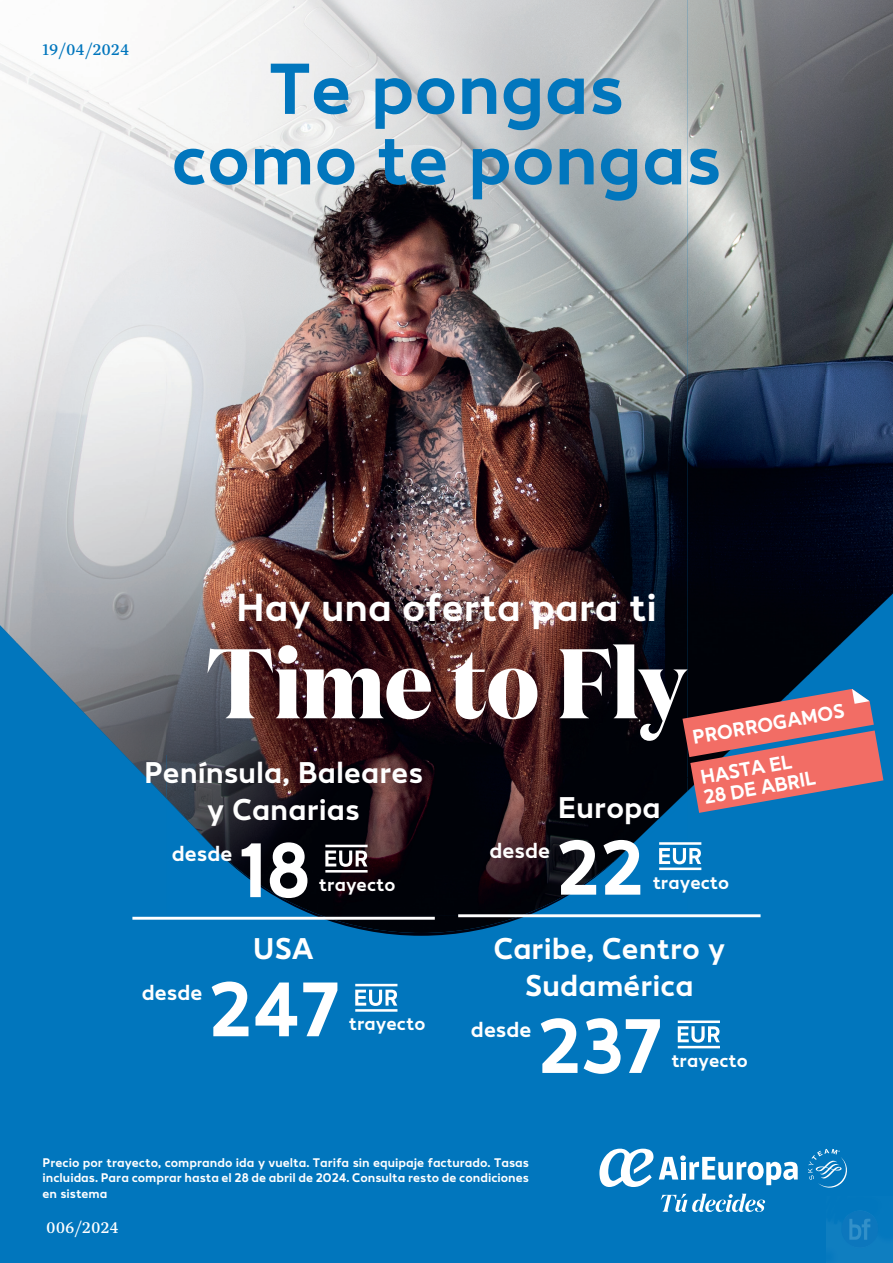
<style>
.page{position:relative;width:893px;height:1263px;background:#0176bd}
.page>*{position:absolute;margin:0;border:0;box-sizing:border-box;transform-origin:0 0}
.t1{font:700 98.55px "Domaine Display Narrow";color:#fff}
.t2{font:78.6px "AE Radar Bold v 2.0";color:#fff}
.t3{font:73.5px/70.5px "AE Radar Bold v 2.0";color:#0176bd;text-align:center}
.t4{font:39.9px "AE Radar Bold v 2.0";color:#fff}
.t5{font:30.6px/36.8px "AE Radar Bold v 2.0";color:#fff;text-align:center}
.t6{font:21.9px "AE Radar Bold v 2.0";color:#fff}
.t7{font:20.25px/40.8px "AE Radar Bold v 2.0";color:#fff}
.t8{font:18.9px "AE Radar Bold v 2.0";color:#fff}
.t9{font:16.5px "Trola Text";color:#0176bd}
.t10{font:16.5px "Trola Text";color:#fff}
.t11{font:12.75px/15.3px "AE Radar Bold v 2.0";color:#fff;text-align:justify}
</style>
<div class="page">
<img style="left:313px;top:915px;width:216px;height:21px">
<img style="left:0;top:0;width:166px;height:674px">
<img style="left:687px;top:0;width:206px;height:674px">
<img style="left:47px;top:673px;width:119px;height:53px">
<div style="left:687px;top:673px;width:100px;height:16px;background:#000208"></div>
<img style="left:787px;top:673px;width:23px;height:16px">
<img style="left:97px;top:726px;width:69px;height:52px">
<img style="left:146px;top:777px;width:20px;height:21px">
<img style="left:320px;top:915px;width:203px;height:18px">
<img style="left:166px;top:0;width:521px;height:862px">
<img style="left:229px;top:861px;width:385px;height:54px">
<svg style="left:661px;top:1194px;width:104px;height:18px"></svg>
<svg style="left:808px;top:1149px;width:39px;height:39px"></svg>
<svg style="left:659px;top:1155px;width:139px;height:30px"></svg>
<svg style="left:599px;top:1148px;width:54px;height:39px"></svg>
<hr style="left:132px;top:917px;width:303px;height:3px;background:#fff">
<hr style="left:458px;top:914px;width:303px;height:3px;background:#fff">
<svg style="left:682px;top:689px;width:201px;height:124px"></svg>
<img style="left:826px;top:1210px;width:67px;height:53px">
<p class="t9" style="left:43px;top:40px;width:88px">19/04/2024</p>
<h3 class="t3" style="left:171px;top:48px;width:552px">Te pongas como te pongas</h3>
<h3 class="t4" style="left:236px;top:576px;width:422px">Hay una oferta para ti</h3>
<h1 class="t1" style="left:206px;top:621px;width:482px">Time to Fly</h1>
<h3 class="t7" style="left:689px;top:716px;width:156px;rotate:-10deg">PRORROGAMOS<br>HASTA EL</h3>
<h3 class="t5" style="left:144px;top:752px;width:280px">Península, Baleares y Canarias</h3>
<h3 class="t6" style="left:172px;top:836px;width:62px">desde</h3>
<h2 class="t2" style="left:238px;top:809px;width:131px">18ρ</h2>
<h3 class="t7" style="left:700px;top:776px;width:115px;rotate:-10deg">28 DE ABRIL</h3>
<h3 class="t5" style="left:558px;top:786px;width:104px">Europa</h3>
<h3 class="t6" style="left:490px;top:834px;width:62px">desde</h3>
<h2 class="t2" style="left:556px;top:807px;width:147px">22ρ</h2>
<h3 class="t8" style="left:653px;top:868px;width:78px">trayecto</h3>
<h3 class="t8" style="left:319px;top:870px;width:78px">trayecto</h3>
<h3 class="t5" style="left:253px;top:928px;width:62px">USA</h3>
<h3 class="t6" style="left:142px;top:975px;width:62px">desde</h3>
<h2 class="t2" style="left:208px;top:948px;width:191px">247ρ</h2>
<h3 class="t8" style="left:349px;top:1009px;width:78px">trayecto</h3>
<h3 class="t5" style="left:494px;top:928px;width:233px">Caribe, Centro y<br>Sudamérica</h3>
<h3 class="t6" style="left:471px;top:1012px;width:62px">desde</h3>
<h2 class="t2" style="left:537px;top:985px;width:184px">237ρ</h2>
<h3 class="t8" style="left:671px;top:1046px;width:78px">trayecto</h3>
<p class="t11" style="left:43px;top:1154px;width:488px">Precio por trayecto, comprando ida y vuelta. Tarifa sin equipaje facturado. Tasas incluidas. Para comprar hasta el 28 de abril de 2024. Consulta resto de condiciones en sistema</p>
<p class="t10" style="left:46px;top:1218px;width:74px">006/2024</p>
</div>
